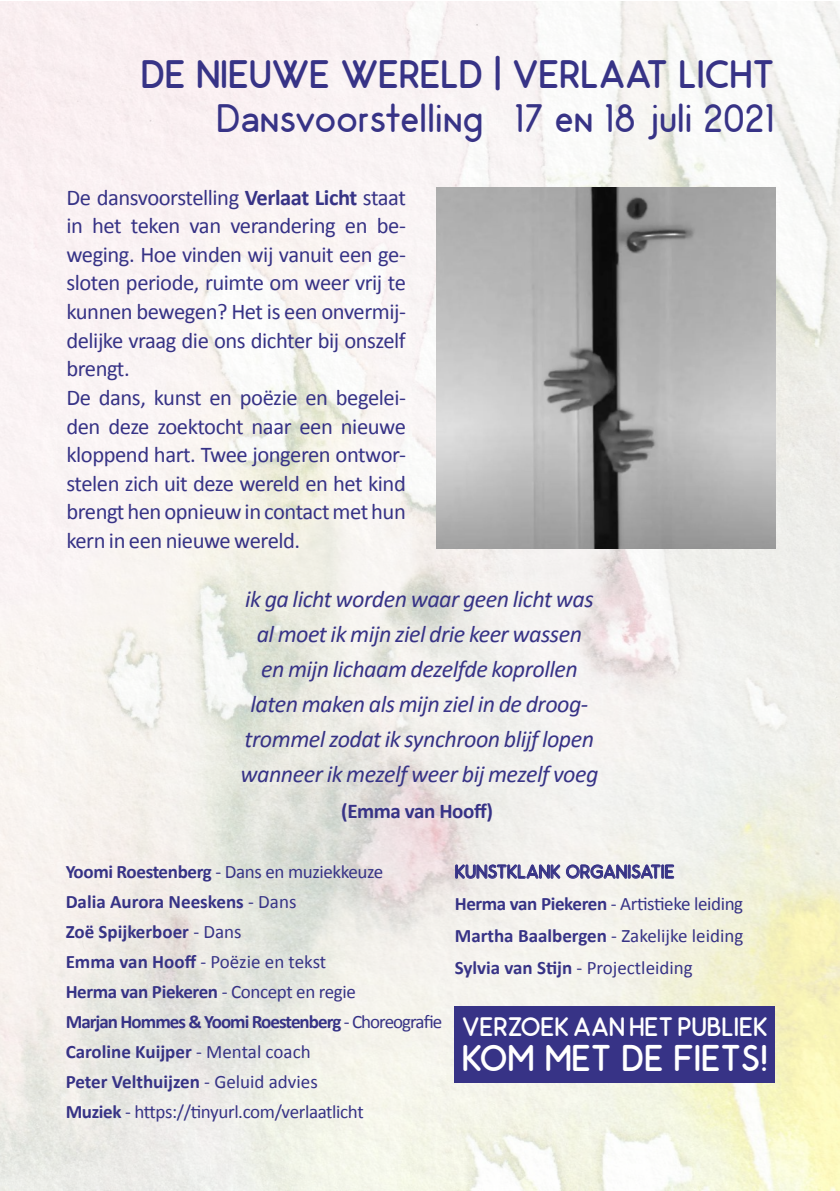
<style>
.page{position:relative;width:840px;height:1191px;background:#fff}
.page>*{position:absolute;margin:0;border:0;box-sizing:border-box;transform-origin:0 0}
.t1{font:300 39.8px "Odin Rounded";color:#373386}
.t2{font:39.8px "Odin Rounded";color:#373386}
.t3{font:37.2px "Odin Rounded";color:#fff}
.t4{font:26.8px "Odin Rounded";color:#fff}
.t5{font:italic 24px/35px "Calibri";letter-spacing:-.02em;color:#373386;text-align:center}
.t6{font:22.6px/28.6px "Calibri";letter-spacing:-.02em;color:#373386}
.t7{font:700 21px "Calibri";letter-spacing:-.02em;color:#373386}
.t8{font:700 19px/30px "Calibri";letter-spacing:-.01em;color:#373386}
.t9{font:19px/32px "Calibri";color:#373386;text-align:justify}
.t10{font:19px "Odin Rounded";color:#373386}
.s1{font-weight:700}
.s2{font-weight:400}
</style>
<div class="page">
<img style="left:0;top:2px;width:839px;height:1188px">
<img style="left:436px;top:188px;width:339px;height:360px">
<svg style="left:455px;top:864px;width:104px;height:15px;background:#aba8c5"></svg>
<svg style="left:566px;top:864px;width:107px;height:15px;background:#aba8c5"></svg>
<div style="left:454px;top:1006px;width:320px;height:76px;background:#373386"></div>
<h1 class="t2" style="left:141px;top:51px;width:634px">DE NIEUWE WERELD | VERLAAT LICHT</h1>
<h1 class="t1" style="left:216px;top:95px;width:559px">Dansvoorstelling 17 en 18 juli 2021</h1>
<p class="t6" style="left:66px;top:182px;width:341px">De dansvoorstelling <span class="s1">Verlaat Licht</span> staat in het teken van verandering en be&shy;weging. Hoe vinden wij vanuit een ge&shy;sloten periode, ruimte om weer vrij te kunnen bewegen? Het is een onvermij&shy;delijke vraag die ons dichter bij onszelf brengt.<br>De dans, kunst en poëzie en begelei&shy;den deze zoektocht naar een nieuwe kloppend hart. Twee jongeren ontwor&shy;stelen zich uit deze wereld en het kind brengt hen opnieuw in contact met hun kern in een nieuwe wereld.</p>
<p class="t5" style="left:240px;top:581px;width:359px">ik ga licht worden waar geen licht was al moet ik mijn ziel drie keer wassen<br>en mijn lichaam dezelfde koprollen laten maken als mijn ziel in de droog&shy;trommel zodat ik synchroon blijf lopen wanneer ik mezelf weer bij mezelf voeg</p>
<p class="t7" style="left:341px;top:797px;width:153px">(Emma van Hooff)</p>
<p class="t8" style="left:66px;top:857px;width:378px">Yoomi Roestenberg <span class="s2">- Dans en muziekkeuze<br></span>Dalia Aurora Neeskens <span class="s2">- Dans<br></span>Zoë Spijkerboer <span class="s2">- Dans<br></span>Emma van Hooff <span class="s2">- Poëzie en tekst<br></span>Herma van Piekeren <span class="s2">- Concept en regie<br></span>Marjan Hommes &amp; Yoomi Roestenberg <span class="s2">- Choreografie </span>Caroline Kuijper <span class="s2">- Mental coach<br></span>Peter Velthuijzen <span class="s2">- Geluid advies<br></span>Muziek <span class="s2">- https://tinyurl.com/verlaatlicht</span></p>
<p class="t10" style="left:454px;top:860px;width:221px">KUNSTKLANK ORGANISATIE</p>
<p class="t9" style="left:454px;top:887px;width:290px"><span class="s1">Herma van Piekeren</span> - Artistieke leiding <span class="s1">Martha Baalbergen</span> - Zakelijke leiding <span class="s1">Sylvia van Stijn</span> - Projectleiding</p>
<p class="t4" style="left:461px;top:1011px;width:307px">VERZOEK AAN HET PUBLIEK</p>
<h2 class="t3" style="left:461px;top:1036px;width:307px">KOM MET DE FIETS!</h2>
</div>
